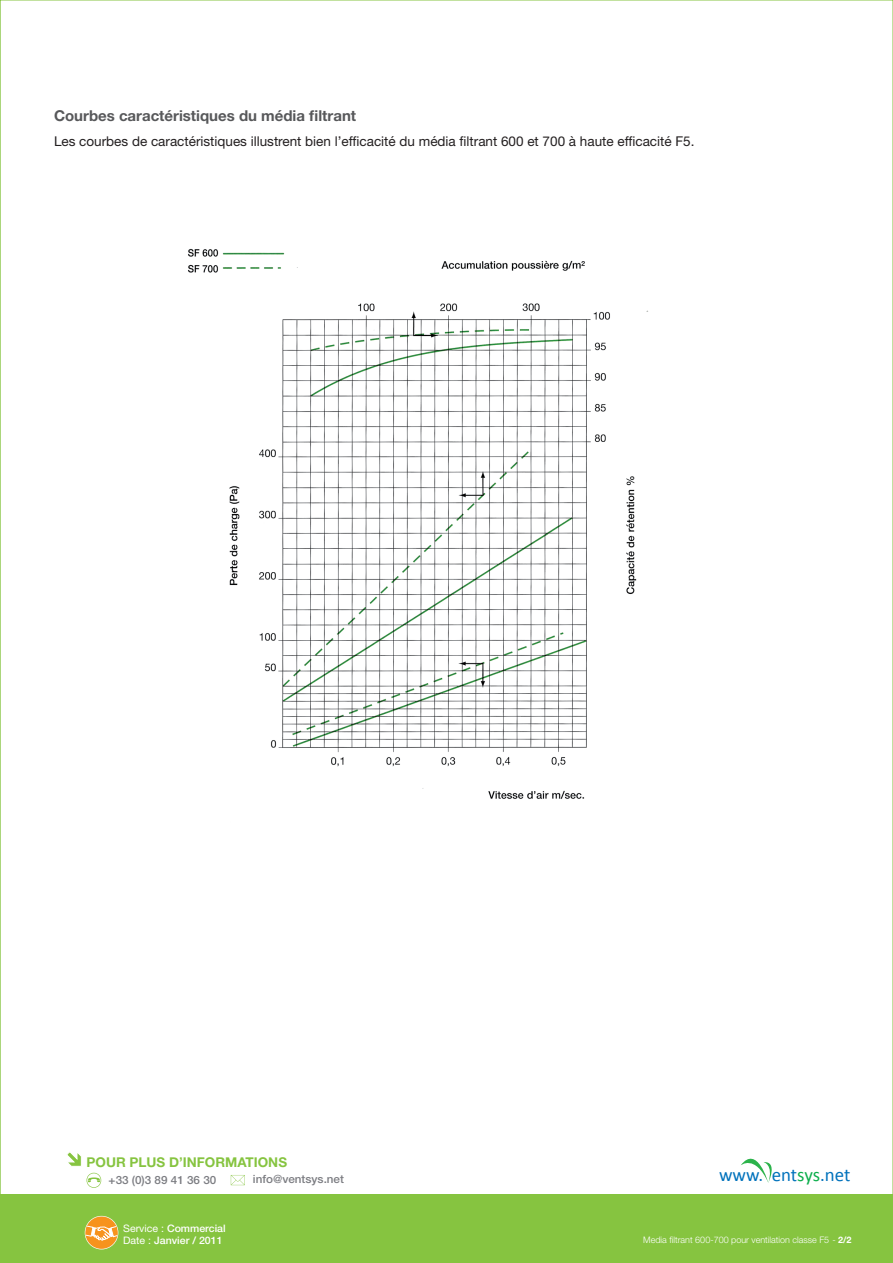
<style>
.page{position:relative;width:893px;height:1263px;background:#fff}
.page>*{position:absolute;margin:0;border:0;box-sizing:border-box;transform-origin:0 0}
.t1{font:18.9px "Calibri";color:#0072bc}
.t2{font:700 15px "Helvetica Neue LT Std";color:#57585a}
.t3{font:13.5px "Helvetica Neue LT Std";color:#231f20}
.t4{font:700 13.5px "Helvetica Neue LT Std";color:#86c440}
.t5{font:500 11.4px "Helvetica Neue LT Std";color:#7c7d82}
.t6{font:500 10.35px/11.7px "Helvetica Neue LT Std";color:#fff}
.t7{font:300 9px "Helvetica Neue LT Std";color:#fff}
.s1{color:#0cae4c}
.s2{font-weight:400}
.s3{font-weight:700}
</style>
<div class="page">
<div style="left:0;top:1195px;width:893px;height:68px;background:#86c440"></div>
<svg style="left:67px;top:1152px;width:14px;height:15px"></svg>
<svg style="left:87px;top:1173px;width:14px;height:15px"></svg>
<svg style="left:741px;top:1158px;width:31px;height:25px"></svg>
<svg style="left:85px;top:1216px;width:33px;height:33px"></svg>
<svg style="left:231px;top:1175px;width:14px;height:10px"></svg>
<img style="left:188px;top:248px;width:460px;height:551px">
<p class="t2" style="left:54px;top:107px;width:304px">Courbes caractéristiques du média filtrant</p>
<p class="t3" style="left:54px;top:133px;width:642px">Les courbes de caractéristiques illustrent bien l’efficacité du média filtrant 600 et 700 à haute efficacité F5.</p>
<p class="t4" style="left:87px;top:1153px;width:202px">POUR PLUS D’INFORMATIONS</p>
<p class="t5" style="left:109px;top:1173px;width:109px">+33 (0)3 89 41 36 30</p>
<p class="t5" style="left:253px;top:1172px;width:93px">info@ventsys.net</p>
<h1 class="t1" style="left:719px;top:1163px;width:133px">www. ent<span class="s1">sys</span>.net</h1>
<p class="t6" style="left:123px;top:1222px;width:104px"><span class="s2">Service :</span> Commercial<br><span class="s2">Date :</span> Janvier / 2011</p>
<p class="t7" style="left:643px;top:1234px;width:210px">Media filtrant 600-700 pour ventilation classe F5 - <span class="s3">2/2</span></p>
</div>
